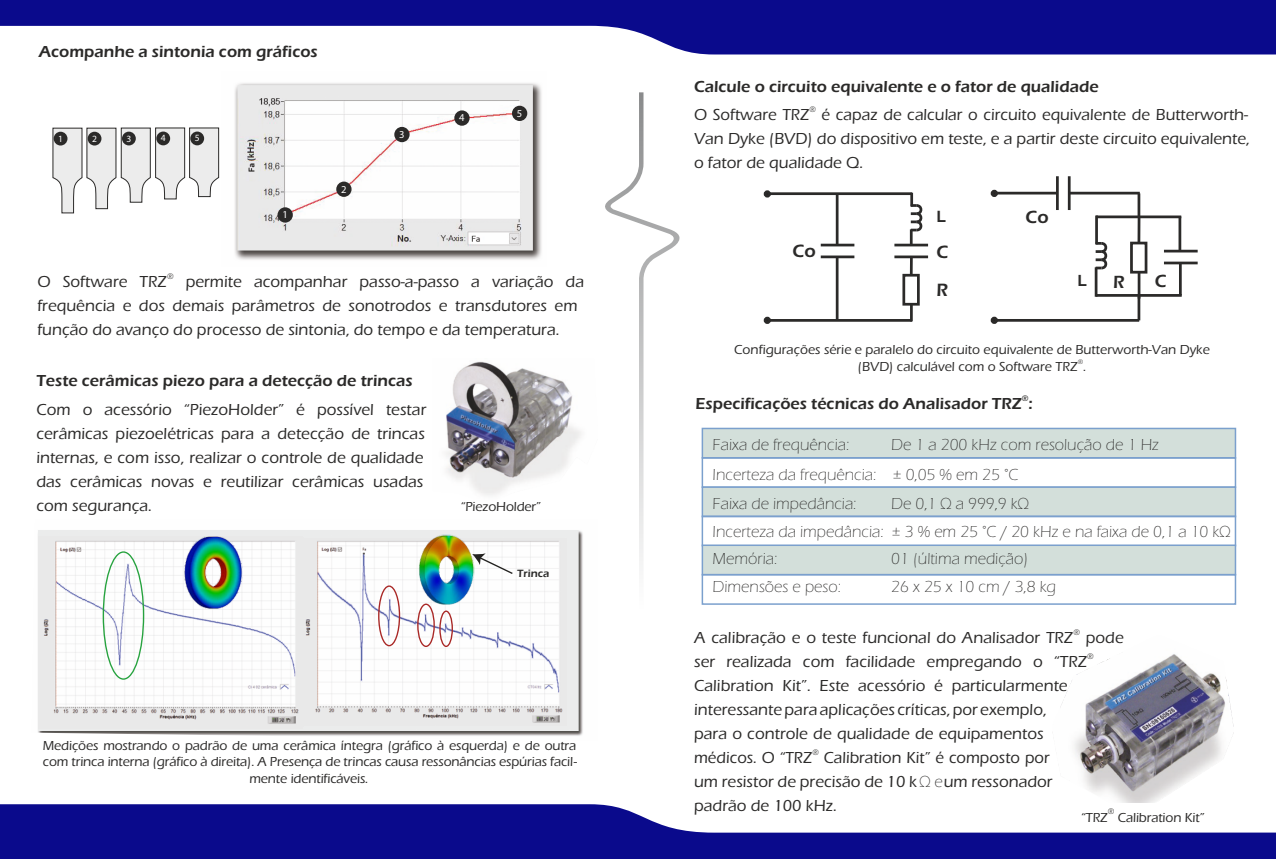
<style>
.page{position:relative;width:1276px;height:859px;background:#fff}
.page>*{position:absolute;margin:0;border:0;box-sizing:border-box;transform-origin:0 0}
.t1{font:600 18.45px/38.8px "Eras ITC";color:#2b2a29}
.t2{font:600 18.3px "Eras ITC";color:#2b2a29}
.t3{font:500 16.5px/24px "Eras ITC";color:#2b2a29}
.t4{font:300 16.5px/29.2px "Eras ITC";color:#2b2a29}
.t5{font:600 16.5px "Eras ITC";color:#2b2a29}
.t6{font:700 15.75px "Arial";color:#2b2a29}
.t7{font:700 15.6px "Arial";color:#2b2a29}
.t8{font:500 13.5px/16.5px "Eras ITC";letter-spacing:-.01em;color:#2b2a29;text-align:center}
.t9{font:600 10.95px "Eras ITC";color:#2b2a29}
.t10{font:10.65px "Myriad Pro";color:#fefefe}
.t11{font:9.6px "Myriad Pro";color:#fefefe}
.t12{font:500 8.25px "Eras ITC";color:#2b2a29}
.t13{font:600 8.25px "Eras ITC";color:#2b2a29}
.t14{font:500 6.75px "Eras ITC";color:#2b2a29}
.s1{font-weight:300}
</style>
<div class="page">
<hr style="left:993px;top:192px;width:64px;height:2px;background:#2b2a29">
<hr style="left:1164px;top:250px;width:33px;height:2px;background:#2b2a29">
<hr style="left:1164px;top:262px;width:33px;height:2px;background:#2b2a29">
<hr style="left:1095px;top:215px;width:3px;height:29px;background:#2b2a29">
<svg style="left:1095px;top:241px;width:12px;height:30px"></svg>
<hr style="left:1094px;top:267px;width:3px;height:30px;background:#2b2a29">
<hr style="left:993px;top:319px;width:146px;height:3px;background:#2b2a29">
<div style="left:1130px;top:242px;width:17px;height:32px;border:3px solid #2b2a29"></div>
<hr style="left:1137px;top:216px;width:3px;height:28px;background:#2b2a29">
<hr style="left:1137px;top:271px;width:3px;height:28px;background:#2b2a29">
<hr style="left:1137px;top:193px;width:3px;height:23px;background:#2b2a29">
<hr style="left:1137px;top:296px;width:3px;height:24px;background:#2b2a29">
<div style="left:990px;top:190px;width:8px;height:7px;border:3px solid #2b2a29;border-radius:50%"></div>
<div style="left:990px;top:317px;width:8px;height:7px;border:3px solid #2b2a29;border-radius:50%"></div>
<hr style="left:1096px;top:215px;width:85px;height:3px;background:#2b2a29">
<hr style="left:1096px;top:294px;width:85px;height:3px;background:#2b2a29">
<hr style="left:1068px;top:176px;width:2px;height:34px;background:#2b2a29">
<hr style="left:1056px;top:176px;width:2px;height:34px;background:#2b2a29">
<hr style="left:1178px;top:216px;width:3px;height:35px;background:#2b2a29">
<hr style="left:1179px;top:263px;width:2px;height:32px;background:#2b2a29">
<hr style="left:1068px;top:192px;width:71px;height:2px;background:#2b2a29">
<div style="left:701px;top:428px;width:535px;height:31px;background:#d3dfda;border:2px solid #7ba0cd"></div>
<div style="left:701px;top:457px;width:535px;height:31px;border:2px solid #7ba0cd"></div>
<div style="left:701px;top:486px;width:535px;height:31px;background:#d3dfda;border:2px solid #7ba0cd"></div>
<div style="left:701px;top:515px;width:535px;height:31px;border:2px solid #7ba0cd"></div>
<div style="left:701px;top:544px;width:535px;height:31px;background:#d3dfda;border:2px solid #7ba0cd"></div>
<div style="left:701px;top:574px;width:535px;height:31px;border:2px solid #7ba0cd"></div>
<svg style="left:605px;top:92px;width:75px;height:475px"></svg>
<img style="left:1060px;top:654px;width:173px;height:149px">
<img style="left:38px;top:530px;width:545px;height:206px">
<img style="left:304px;top:538px;width:262px;height:187px">
<svg style="left:476px;top:553px;width:38px;height:22px"></svg>
<img style="left:38px;top:536px;width:264px;height:193px">
<div style="left:103px;top:551px;width:41px;height:129px;border:1px solid #27a33f;border-radius:50%"></div>
<div style="left:378px;top:585px;width:22px;height:61px;border:1px solid #a92826;border-radius:50%"></div>
<div style="left:417px;top:604px;width:18px;height:43px;border:1px solid #a92826;border-radius:50%"></div>
<div style="left:439px;top:610px;width:14px;height:37px;border:1px solid #a92826;border-radius:50%"></div>
<img style="left:446px;top:361px;width:135px;height:134px">
<svg style="left:0;top:804px;width:1276px;height:55px;fill:#0a0a8c"></svg>
<hr style="left:766px;top:192px;width:146px;height:3px;background:#2b2a29">
<hr style="left:821px;top:244px;width:33px;height:2px;background:#2b2a29">
<hr style="left:821px;top:255px;width:33px;height:3px;background:#2b2a29">
<hr style="left:894px;top:244px;width:34px;height:2px;background:#2b2a29">
<hr style="left:894px;top:255px;width:34px;height:3px;background:#2b2a29">
<svg style="left:910px;top:193px;width:12px;height:51px"></svg>
<div style="left:902px;top:274px;width:17px;height:32px;border:3px solid #2b2a29"></div>
<svg style="left:910px;top:258px;width:2px;height:18px"></svg>
<hr style="left:766px;top:319px;width:146px;height:3px;background:#2b2a29">
<svg style="left:910px;top:303px;width:2px;height:16px"></svg>
<hr style="left:836px;top:194px;width:2px;height:51px;background:#2b2a29">
<hr style="left:836px;top:257px;width:2px;height:63px;background:#2b2a29">
<div style="left:763px;top:190px;width:8px;height:8px;border:3px solid #2b2a29;border-radius:50%"></div>
<div style="left:763px;top:317px;width:8px;height:7px;border:3px solid #2b2a29;border-radius:50%"></div>
<svg style="left:0;top:0;width:1276px;height:54px;fill:#0a0a8c"></svg>
<img style="left:416px;top:533px;width:60px;height:74px">
<img style="left:179px;top:533px;width:65px;height:78px">
<img style="left:235px;top:83px;width:307px;height:177px">
<div style="left:277px;top:207px;width:16px;height:16px;background:#2b2a29;border-radius:50%"></div>
<div style="left:336px;top:182px;width:15px;height:15px;background:#2b2a29;border-radius:50%"></div>
<div style="left:394px;top:127px;width:15px;height:15px;background:#2b2a29;border-radius:50%"></div>
<svg style="left:53px;top:128px;width:166px;height:85px"></svg>
<div style="left:190px;top:132px;width:14px;height:13px;background:#2b2a29;border-radius:50%"></div>
<div style="left:454px;top:110px;width:15px;height:16px;background:#2b2a29;border-radius:50%"></div>
<div style="left:512px;top:106px;width:15px;height:15px;background:#2b2a29;border-radius:50%"></div>
<p class="t5" style="left:39px;top:46px;width:280px">Acompanhe a sintonia com gráficos</p>
<p class="t11" style="left:58px;top:134px;width:6px">1</p>
<p class="t11" style="left:92px;top:134px;width:6px">2</p>
<p class="t11" style="left:126px;top:134px;width:6px">3</p>
<p class="t11" style="left:161px;top:134px;width:6px">4</p>
<p class="t11" style="left:195px;top:134px;width:6px">5</p>
<p class="t10" style="left:282px;top:210px;width:7px">1</p>
<p class="t10" style="left:341px;top:185px;width:7px">2</p>
<p class="t10" style="left:399px;top:130px;width:7px">3</p>
<p class="t10" style="left:459px;top:113px;width:7px">4</p>
<p class="t10" style="left:517px;top:109px;width:7px">5</p>
<p class="t12" style="left:167px;top:273px;width:8px">®</p>
<p class="t3" style="left:37px;top:271px;width:548px">O Software TRZ permite acompanhar passo-a-passo a variação da frequência e dos demais parâmetros de sonotrodos e transdutores em função do avanço do processo de sintonia, do tempo e da temperatura.</p>
<p class="t5" style="left:36px;top:375px;width:378px">Teste cerâmicas piezo para a detecção de trincas</p>
<p class="t3" style="left:36px;top:399px;width:391px">Com o acessório “PiezoHolder” é possível testar cerâmicas piezoelétricas para a detecção de trincas internas, e com isso, realizar o controle de qualidade das cerâmicas novas e reutilizar cerâmicas usadas com segurança.</p>
<p class="t8" style="left:461px;top:500px;width:82px">“PiezoHolder”</p>
<p class="t9" style="left:517px;top:569px;width:34px">Trinca</p>
<p class="t8" style="left:43px;top:738px;width:536px">Medições mostrando o padrão de uma cerâmica íntegra (gráfico à esquerda) e de outra com trinca interna (gráfico à direita). A Presença de trincas causa ressonâncias espúrias facil&shy;mente identificáveis.</p>
<p class="t5" style="left:694px;top:80px;width:406px">Calcule o circuito equivalente e o fator de qualidade</p>
<p class="t12" style="left:809px;top:106px;width:8px">®</p>
<p class="t3" style="left:694px;top:104px;width:557px;text-align:justify">O Software TRZ é capaz de calcular o circuito equivalente de Butterworth-Van Dyke (BVD) do dispositivo em teste, e a partir deste circuito equivalente, o fator de qualidade Q.</p>
<p class="t6" style="left:936px;top:210px;width:11px">L</p>
<p class="t1" style="left:792px;top:234px;width:25px">Co</p>
<p class="t1" style="left:936px;top:234px;width:13px">C<br>R</p>
<p class="t2" style="left:1025px;top:210px;width:25px">Co</p>
<p class="t7" style="left:1077px;top:275px;width:11px">L</p>
<p class="t2" style="left:1113px;top:275px;width:13px">R</p>
<p class="t2" style="left:1155px;top:275px;width:13px">C</p>
<p class="t8" style="left:734px;top:343px;width:477px">Configurações série e paralelo do circuito equivalente de Butterworth-Van Dyke</p>
<p class="t14" style="left:1078px;top:360px;width:7px">®</p>
<p class="t8" style="left:858px;top:360px;width:230px">(BVD) calculável com o Software TRZ .</p>
<p class="t13" style="left:1022px;top:395px;width:8px">®</p>
<p class="t5" style="left:695px;top:398px;width:339px">Especificações técnicas do Analisador TRZ :</p>
<p class="t4" style="left:712px;top:432px;width:138px">Faixa de frequência:</p>
<p class="t4" style="left:712px;top:432px;width:448px;text-indent:178px">De 1 a 200 kHz com resolução de 1 Hz<br>Incerteza da frequência: ± 0,05 % em 25 °C<br>Faixa de impedância:</p>
<p class="t4" style="left:712px;top:491px;width:519px;line-height:27.8px;text-indent:178px">De 0,1 Ω a 999,9 kΩ<br>Incerteza da impedância: ± 3 % em 25 °C / 20 kHz e na faixa de 0,1 a 10 kΩ<br>Memória:</p>
<p class="t4" style="left:891px;top:546px;width:139px">01 (última medição)</p>
<p class="t4" style="left:712px;top:574px;width:130px">Dimensões e peso:</p>
<p class="t4" style="left:891px;top:574px;width:166px">26 x 25 x 10 cm / 3,8 kg</p>
<p class="t12" style="left:1073px;top:629px;width:8px">®</p>
<p class="t3" style="left:694px;top:627px;width:431px">A calibração e o teste funcional do Analisador TRZ pode</p>
<p class="t12" style="left:1087px;top:653px;width:8px">®</p>
<p class="t3" style="left:694px;top:651px;width:395px">ser realizada com facilidade empregando o “TRZ Calibration Kit”. Este acessório é particularmente interessante para aplicações críticas, por exemplo,<br>para o controle de qualidade de equipamentos</p>
<p class="t12" style="left:812px;top:749px;width:8px">®</p>
<p class="t3" style="left:694px;top:747px;width:360px">médicos. O “TRZ Calibration Kit” é composto por um resistor de precisão de 10 k <span class="s1">Ω e</span> um ressonador padrão de 100 kHz.</p>
<p class="t12" style="left:1107px;top:808px;width:8px">®</p>
<p class="t8" style="left:1081px;top:810px;width:125px">“TRZ Calibration Kit”</p>
</div>
